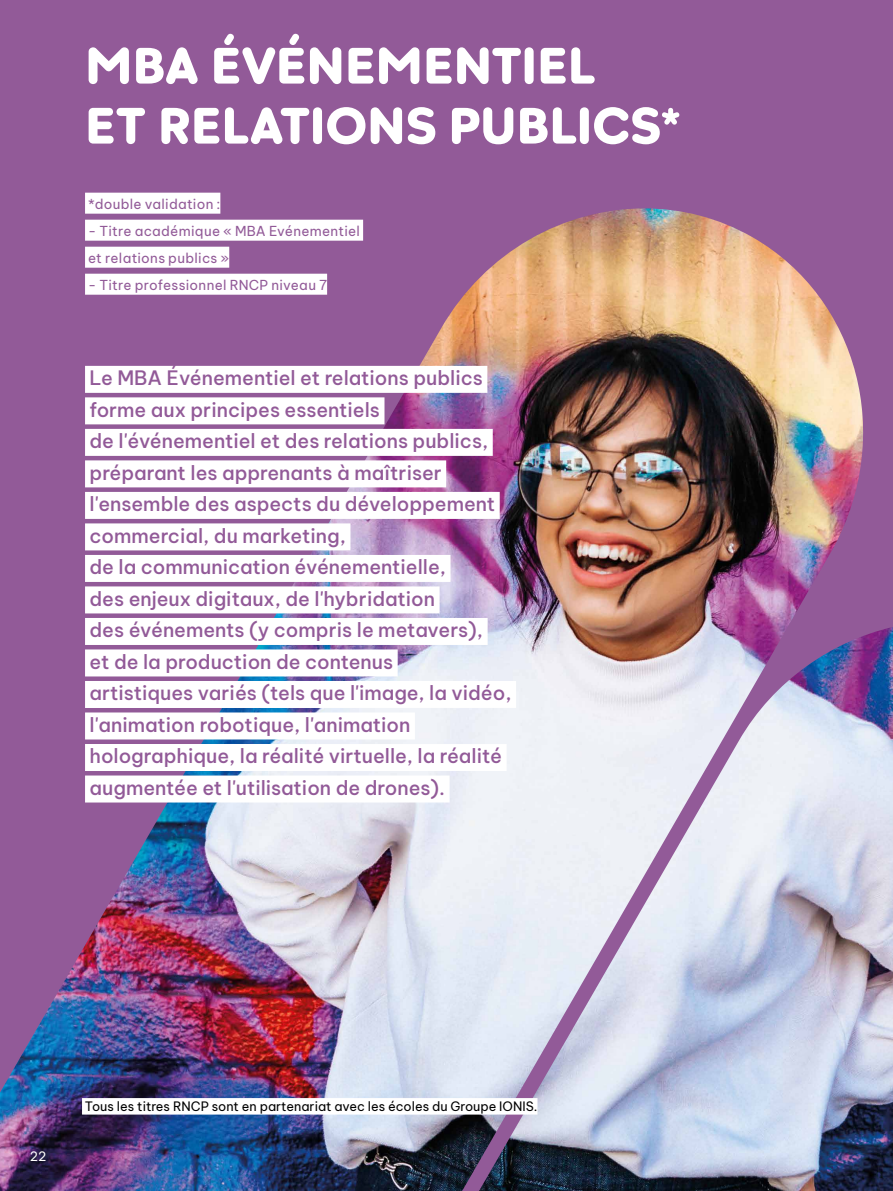
<style>
.page{position:relative;width:893px;height:1191px;background:#925a98}
.page>*{position:absolute;margin:0;border:0;box-sizing:border-box;transform-origin:0 0}
.t1{font:900 51px/60px "Beround";color:#fff}
.t2{font:500 19.5px/31.5px "Be Vietnam Pro";color:#925a98}
.t3{font:13.5px/27px "Be Vietnam Pro";letter-spacing:.02em;color:#925a98}
.t4{font:12.75px "Be Vietnam Pro";color:#000}
.t5{font:12.75px "Be Vietnam Pro";color:#fff}
</style>
<div class="page">
<img style="left:0;top:208px;width:893px;height:983px">
<hr style="left:892px;top:750px;width:1px;height:381px;background:#fff">
<div style="left:85px;top:193px;width:135px;height:21px;background:#fff"></div>
<div style="left:85px;top:220px;width:278px;height:21px;background:#fff"></div>
<div style="left:85px;top:247px;width:144px;height:21px;background:#fff"></div>
<div style="left:85px;top:274px;width:242px;height:21px;background:#fff"></div>
<div style="left:85px;top:366px;width:402px;height:27px;background:#fff"></div>
<div style="left:85px;top:397px;width:299px;height:27px;background:#fff"></div>
<div style="left:85px;top:429px;width:408px;height:27px;background:#fff"></div>
<div style="left:85px;top:460px;width:361px;height:27px;background:#fff"></div>
<div style="left:85px;top:492px;width:415px;height:27px;background:#fff"></div>
<div style="left:85px;top:523px;width:265px;height:27px;background:#fff"></div>
<div style="left:85px;top:555px;width:365px;height:27px;background:#fff"></div>
<div style="left:85px;top:586px;width:355px;height:27px;background:#fff"></div>
<div style="left:85px;top:618px;width:403px;height:27px;background:#fff"></div>
<div style="left:85px;top:649px;width:313px;height:27px;background:#fff"></div>
<div style="left:85px;top:681px;width:431px;height:27px;background:#fff"></div>
<div style="left:85px;top:712px;width:330px;height:27px;background:#fff"></div>
<div style="left:85px;top:744px;width:422px;height:27px;background:#fff"></div>
<div style="left:85px;top:775px;width:365px;height:27px;background:#fff"></div>
<div style="left:82px;top:1098px;width:455px;height:16px;background:#fff"></div>
<h1 class="t1" style="left:85px;top:35px;width:598px">MBA ÉVÉNEMENTIEL<br>ET RELATIONS PUBLICS*</h1>
<p class="t3" style="left:88px;top:189px;width:134px">*double validation :</p>
<p class="t3" style="left:88px;top:216px;width:273px">- Titre académique « MBA Evénementiel et relations publics »</p>
<p class="t3" style="left:88px;top:270px;width:240px">- Titre professionnel RNCP niveau 7</p>
<p class="t2" style="left:90px;top:360px;width:424px">Le MBA Événementiel et relations publics forme aux principes essentiels<br>de l'événementiel et des relations publics, préparant les apprenants à maîtriser l'ensemble des aspects du développement commercial, du marketing,<br>de la communication événementielle,<br>des enjeux digitaux, de l'hybridation<br>des événements (y compris le metavers),<br>et de la production de contenus<br>artistiques variés (tels que l'image, la vidéo, l'animation robotique, l'animation holographique, la réalité virtuelle, la réalité augmentée et l'utilisation de drones).</p>
<p class="t5" style="left:30px;top:1145px;width:18px">22</p>
<p class="t4" style="left:85px;top:1095px;width:454px">Tous les titres RNCP sont en partenariat avec les écoles du Groupe IONIS.</p>
</div>
